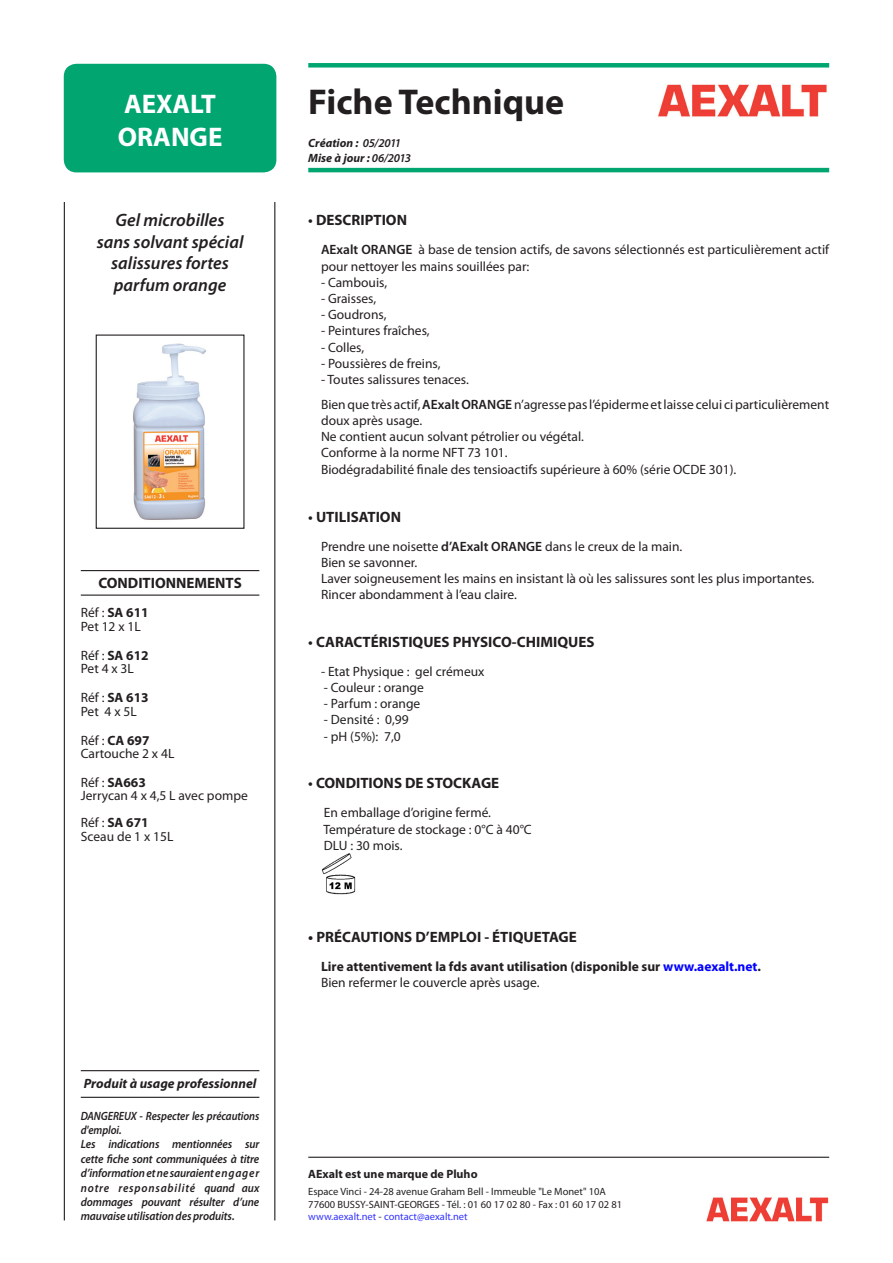
<style>
.page{position:relative;width:893px;height:1263px;background:#fff}
.page>*{position:absolute;margin:0;border:0;box-sizing:border-box;transform-origin:0 0}
.t1{font:700 36px "Myriad Pro";color:#231f20}
.t2{font:700 27px/32.4px "Myriad Pro";color:#fff}
.t3{font:italic 600 18px/21.6px "Myriad Pro";color:#231f20;text-align:center}
.Titre_8{font:700 15px "Myriad Pro";color:#231f20}
.Titre_9{font:700 15px "Myriad Pro";color:#231f20}
.Titre_9-2{font:13.5px/13.5px "Myriad Pro";color:#231f20}
.t4{font:700 13.5px "Myriad Pro";color:#231f20}
.En-tête{font:italic 700 13.5px "Myriad Pro";color:#231f20}
.En-tête-2{font:italic 600 12px/14.4px "Myriad Pro";letter-spacing:-.01em;color:#231f20;text-align:justify;scale:.94 1}
.En-tête-3{font:italic 600 12px/14.4px "Myriad Pro";letter-spacing:-.01em;color:#231f20;scale:.9 1}
.En-tête-4{font:italic 700 12px "Myriad Pro";color:#231f20}
.t5{font:700 12px "Myriad Pro";color:#231f20}
.t6{font:10.5px "Myriad Pro";color:#231f20}
.t7{font:10.5px "Myriad Pro";color:#33f}
.s1{font-weight:700}
.s2{font-weight:600}
.s3{color:#00f}
.s4{color:#231f20}
</style>
<div class="page">
<div style="left:65px;top:65px;width:211px;height:107px;background:#00a570;border-radius:12px"></div>
<div style="left:64px;top:64px;width:212px;height:108px;border:2px solid #00a570;border-radius:12px"></div>
<div style="left:308px;top:63px;width:521px;height:5px;background:#00a570"></div>
<img style="left:133px;top:343px;width:74px;height:177px">
<div style="left:96px;top:334px;width:148px;height:195px;border:1px solid #231f20"></div>
<hr style="left:274px;top:202px;width:1px;height:1018px;background:#231f20">
<hr style="left:308px;top:168px;width:521px;height:4px;background:#00a570">
<hr style="left:64px;top:202px;width:1px;height:1018px;background:#231f20">
<img style="left:321px;top:853px;width:35px;height:41px">
<hr style="left:81px;top:570px;width:178px;height:1px;background:#231f20">
<hr style="left:81px;top:594px;width:178px;height:2px;background:#231f20">
<hr style="left:308px;top:1157px;width:521px;height:1px;background:#231f20">
<img style="left:658px;top:84px;width:169px;height:33px">
<img style="left:706px;top:1197px;width:123px;height:25px">
<hr style="left:81px;top:1070px;width:178px;height:1px;background:#231f20">
<hr style="left:81px;top:1097px;width:178px;height:1px;background:#231f20">
<p class="t2" style="left:118px;top:87px;width:106px">AEXALT<br>ORANGE</p>
<p class="t3" style="left:116px;top:209px;width:110px">Gel microbilles</p>
<p class="t3" style="left:97px;top:230px;width:148px">sans solvant spécial salissures fortes parfum orange</p>
<p class="Titre_8" style="left:98px;top:573px;width:145px">CONDITIONNEMENTS</p>
<p class="Titre_9-2" style="left:81px;top:606px;width:69px">Réf : <span class="s1">SA 611<br></span>Pet 12 x 1L</p>
<p class="Titre_9-2" style="left:81px;top:648px;width:69px">Réf : <span class="s1">SA 612<br></span>Pet 4 x 3L</p>
<p class="Titre_9-2" style="left:81px;top:690px;width:69px">Réf : <span class="s1">SA 613<br></span>Pet 4 x 5L</p>
<p class="Titre_9-2" style="left:81px;top:733px;width:95px">Réf : <span class="s1">CA 697<br></span>Cartouche 2 x 4L</p>
<p class="Titre_9-2" style="left:81px;top:775px;width:168px">Réf : <span class="s1">SA663<br></span>Jerrycan 4 x 4,5 L avec pompe</p>
<p class="Titre_9-2" style="left:81px;top:816px;width:94px">Réf : <span class="s1">SA 671<br></span>Sceau de 1 x 15L</p>
<p class="En-tête" style="left:84px;top:1075px;width:174px">Produit à usage professionnel</p>
<p class="En-tête-3" style="left:81px;top:1108px;width:200px">DANGEREUX - Respecter les précautions d'emploi.</p>
<p class="En-tête-2" style="left:81px;top:1137px;width:192px">Les indications mentionnées sur cette fiche sont communiquées à titre d’information et ne sauraient engager notre responsabilité quand aux dommages pouvant résulter d’une mauvaise utilisation des produits.</p>
<p class="t1" style="left:308px;top:79px;width:257px">Fiche Technique</p>
<p class="En-tête-4" style="left:308px;top:136px;width:94px">Création : <span class="s2">05/2011</span></p>
<p class="En-tête-4" style="left:308px;top:150px;width:104px">Mise à jour : <span class="s2">06/2013</span></p>
<p class="Titre_8" style="left:308px;top:211px;width:100px"><span class="s2">•</span> DESCRIPTION</p>
<p class="Titre_9-2" style="left:321px;top:241px;width:510px;line-height:16.2px"><span class="s2">AExalt ORANGE</span> à base de tension actifs, de savons sélectionnés est particulièrement actif pour nettoyer les mains souillées par:</p>
<p class="Titre_9-2" style="left:321px;top:275px;width:68px">- Cambouis,</p>
<p class="Titre_9-2" style="left:321px;top:291px;width:57px">- Graisses,</p>
<p class="Titre_9-2" style="left:321px;top:308px;width:67px">- Goudrons,</p>
<p class="Titre_9-2" style="left:321px;top:324px;width:110px">- Peintures fraîches,</p>
<p class="Titre_9-2" style="left:321px;top:340px;width:45px">- Colles,</p>
<p class="Titre_9-2" style="left:321px;top:356px;width:121px">- Poussières de freins,</p>
<p class="Titre_9-2" style="left:321px;top:372px;width:149px">- Toutes salissures tenaces.</p>
<p class="Titre_9-2" style="left:321px;top:396px;width:510px;line-height:16.2px">Bien que très actif, <span class="s2">AExalt ORANGE</span> n’agresse pas l’épiderme et laisse celui ci particulièrement doux après usage.</p>
<p class="Titre_9-2" style="left:321px;top:430px;width:264px">Ne contient aucun solvant pétrolier ou végétal.</p>
<p class="Titre_9-2" style="left:321px;top:446px;width:188px">Conforme à la norme NFT 73 101.</p>
<p class="Titre_9-2" style="left:321px;top:462px;width:417px">Biodégradabilité finale des tensioactifs supérieure à 60% (série OCDE 301).</p>
<p class="Titre_9" style="left:308px;top:507px;width:94px"><span class="s2">•</span> UTILISATION</p>
<p class="Titre_9-2" style="left:321px;top:539px;width:363px">Prendre une noisette <span class="s2">d’AExalt ORANGE</span> dans le creux de la main.</p>
<p class="Titre_9-2" style="left:321px;top:555px;width:98px">Bien se savonner.</p>
<p class="Titre_9-2" style="left:321px;top:571px;width:495px">Laver soigneusement les mains en insistant là où les salissures sont les plus importantes.</p>
<p class="Titre_9-2" style="left:321px;top:588px;width:197px">Rincer abondamment à l’eau claire.</p>
<p class="Titre_8" style="left:308px;top:632px;width:288px"><span class="s2">•</span> CARACTÉRISTIQUES PHYSICO-CHIMIQUES</p>
<p class="Titre_9-2" style="left:321px;top:664px;width:165px">- Etat Physique : gel crémeux</p>
<p class="Titre_9-2" style="left:324px;top:680px;width:101px">- Couleur : orange</p>
<p class="Titre_9-2" style="left:324px;top:697px;width:98px">- Parfum : orange</p>
<p class="Titre_9-2" style="left:324px;top:713px;width:86px">- Densité : 0,99</p>
<p class="Titre_9-2" style="left:324px;top:729px;width:78px">- pH (5%): 7,0</p>
<p class="Titre_8" style="left:308px;top:773px;width:192px"><span class="s2">•</span> CONDITIONS DE STOCKAGE</p>
<p class="Titre_9-2" style="left:324px;top:806px;width:169px">En emballage d’origine fermé.</p>
<p class="Titre_9-2" style="left:323px;top:822px;width:210px">Température de stockage : 0°C à 40°C</p>
<p class="Titre_9-2" style="left:324px;top:838px;width:80px">DLU : 30 mois.</p>
<p class="Titre_8" style="left:308px;top:927px;width:270px">• PRÉCAUTIONS D’EMPLOI - ÉTIQUETAGE</p>
<p class="t4" style="left:321px;top:957px;width:441px">Lire attentivement la fds avant utilisation (disponible sur <span class="s3">www.aexalt.net</span>.</p>
<p class="Titre_9-2" style="left:321px;top:975px;width:220px">Bien refermer le couvercle après usage.</p>
<p class="t5" style="left:308px;top:1166px;width:171px">AExalt est une marque de Pluho</p>
<p class="t6" style="left:308px;top:1185px;width:299px">Espace Vinci - 24-28 avenue Graham Bell - Immeuble "Le Monet" 10A</p>
<p class="t6" style="left:308px;top:1198px;width:315px">77600 BUSSY-SAINT-GEORGES - Tél. : 01 60 17 02 80 - Fax : 01 60 17 02 81</p>
<p class="t7" style="left:308px;top:1210px;width:161px">www.aexalt.net <span class="s4">-</span> contact@aexalt.net</p>
</div>
